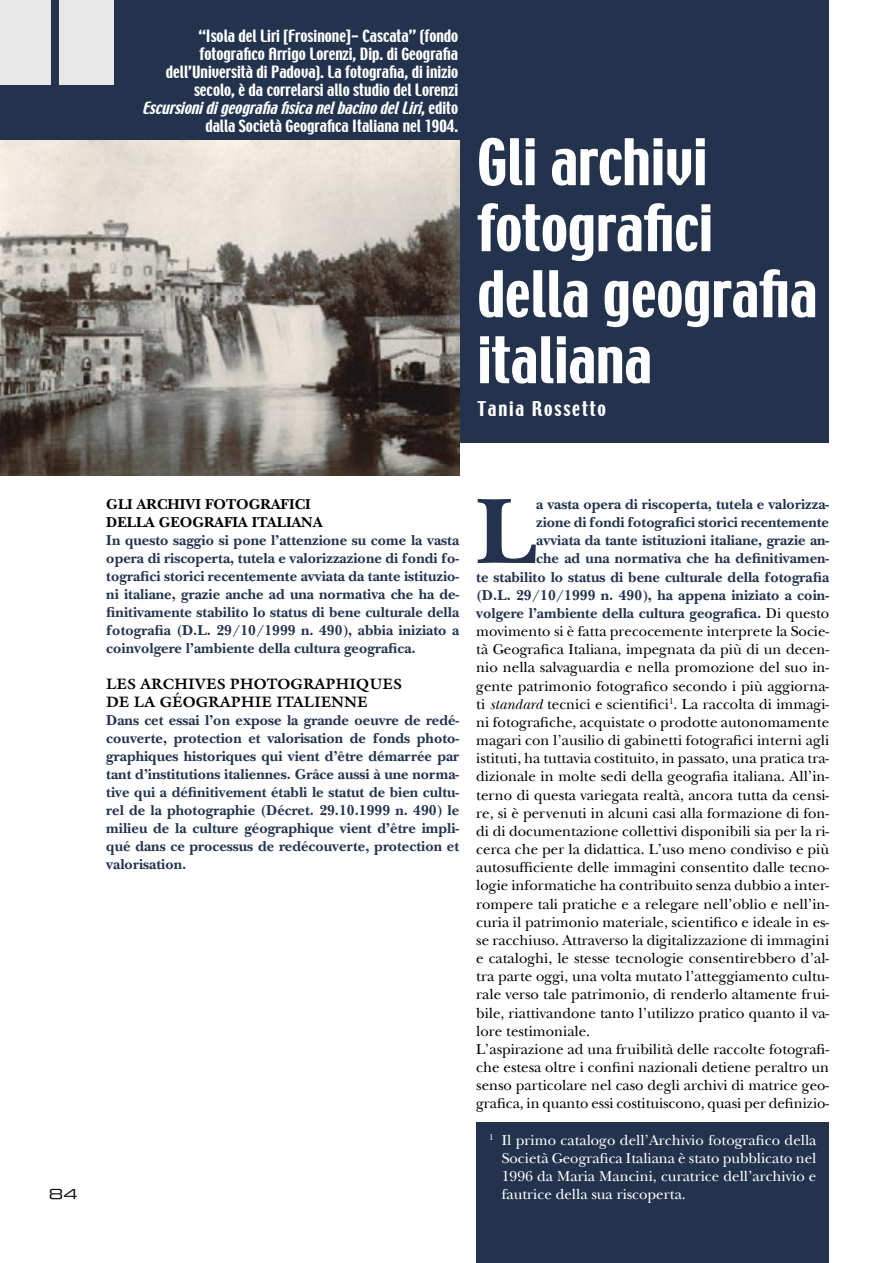
<style>
.page{position:relative;width:893px;height:1263px;background:#fff}
.page>*{position:absolute;margin:0;border:0;box-sizing:border-box;transform-origin:0 0}
.t1{font:700 96.75px "New Baskerville";color:#23334e}
.t2{font:57px/66px "Techno";color:#fff}
.t3{font:18px "Techno";letter-spacing:.1em;color:#fff}
.t4{font:15px "New Baskerville";color:#000}
.t5{font:700 15px/18px "New Baskerville";color:#23334e;text-align:justify}
.t6{font:15px/18px "Techno";color:#fff;text-align:right}
.t7{font:15px/18px "New Baskerville";color:#fff;text-align:justify}
.t8{font:700 15px/18px "Galliard";color:#000}
.t9{font:700 15px/18px "New Baskerville";color:#000}
.t10{font:13.5px "Eurostile Extended Two";color:#000;scale:1.11 1}
.s1{font-style:italic}
.s2{font-weight:400;color:#000}
</style>
<div class="page">
<div style="left:0;top:0;width:829px;height:442px;background:#23334e"></div>
<img style="left:0;top:140px;width:459px;height:335px">
<div style="left:476px;top:1122px;width:353px;height:141px;background:#23334e"></div>
<div style="left:0;top:0;width:51px;height:85px;background:#e8e8e8"></div>
<div style="left:60px;top:0;width:54px;height:85px;background:#e8e8e8"></div>
<p class="t6" style="left:142px;top:28px;width:318px">“Isola del Liri [Frosinone]- Cascata” (fondo fotografico Arrigo Lorenzi, Dip. di Geografia dell’Università di Padova). La fotografia, di inizio secolo, è da correlarsi allo studio del Lorenzi <span class="s1">EscursionidigeografiafisicanelbacinodelLiri</span>, e d i t o dalla Società Geografica Italiana nel 1904.</p>
<h2 class="t2" style="left:477px;top:132px;width:342px">Gli archivi fotografici della geografia italiana</h2>
<p class="t3" style="left:477px;top:396px;width:130px">Tania Rossetto</p>
<p class="t10" style="left:49px;top:1185px;width:28px">84</p>
<p class="t9" style="left:106px;top:495px;width:218px">GLI ARCHIVI FOTOGRAFICI<br>DELLA GEOGRAFIA ITALIANA</p>
<p class="t5" style="left:106px;top:531px;width:354px">In questo saggio si pone l’attenzione su come la vasta opera di riscoperta, tutela e valorizzazione di fondi fo&shy;tografici storici recentemente avviata da tante istituzio&shy;ni italiane, grazie anche ad una normativa che ha de&shy;finitivamente stabilito lo status di bene culturale della fotografia (D.L. 29/10/1999 n. 490), abbia iniziato a coinvolgere l’ambiente della cultura geografica.</p>
<p class="t8" style="left:106px;top:674px;width:297px">LES ARCHIVES PHOTOGRAPHIQUES<br>DE LA GÉOGRAPHIE ITALIENNE</p>
<p class="t5" style="left:106px;top:711px;width:354px">Dans cet essai l’on expose la grande oeuvre de redé&shy;couverte, protection et valorisation de fonds photo&shy;graphiques historiques qui vient d’être démarrée par tant d’institutions italiennes. Grâce aussi à une norma&shy;tive qui a définitivement établi le statut de bien cultu&shy;rel de la photographie (Décret. 29.10.1999 n. 490) le milieu de la culture géographique vient d’être impli&shy;qué dans ce processus de redécouverte, protection et valorisation.</p>
<h1 class="t1" style="left:476px;top:474px;width:62px">L</h1>
<p class="t5" style="left:536px;top:495px;width:294px">a vasta opera di riscoperta, tutela e valorizza-</p>
<p class="t5" style="left:536px;top:513px;width:294px">zione di fondi fotografici storici recentemente</p>
<p class="t5" style="left:536px;top:531px;width:294px">avviata da tante istituzioni italiane, grazie an-</p>
<p class="t5" style="left:536px;top:549px;width:294px">che ad una normativa che ha definitivamen-</p>
<p class="t5" style="left:476px;top:568px;width:354px">te stabilito lo status di bene culturale della fotografia</p>
<p class="t5" style="left:476px;top:586px;width:354px">(D.L. 29/10/1999 n. 490), ha appena iniziato a coin-</p>
<p class="t5" style="left:476px;top:604px;width:354px">volgere l’ambiente della cultura geografica. <span class="s2">Di questo</span></p>
<p class="t4" style="left:476px;top:622px;width:354px">movimento si è fatta precocemente interprete la Socie-</p>
<p class="t4" style="left:476px;top:640px;width:354px">tà Geografica Italiana, impegnata da più di un decen-</p>
<p class="t4" style="left:476px;top:658px;width:354px">nio nella salvaguardia e nella promozione del suo in-</p>
<p class="t4" style="left:476px;top:676px;width:354px">gente patrimonio fotografico secondo i più aggiorna-</p>
<p class="t4" style="left:476px;top:695px;width:354px">ti <span class="s1">standard</span> tecnici e scientifici<sup>1</sup>. La raccolta di immagi-</p>
<p class="t4" style="left:476px;top:713px;width:354px">ni fotografiche, acquistate o prodotte autonomamente</p>
<p class="t4" style="left:476px;top:731px;width:354px">magari con l’ausilio di gabinetti fotografici interni agli</p>
<p class="t4" style="left:476px;top:749px;width:354px">istituti, ha tuttavia costituito, in passato, una pratica tra-</p>
<p class="t4" style="left:476px;top:767px;width:354px">dizionale in molte sedi della geografia italiana. All’in-</p>
<p class="t4" style="left:476px;top:785px;width:354px">terno di questa variegata realtà, ancora tutta da censi-</p>
<p class="t4" style="left:476px;top:804px;width:354px">re, si è pervenuti in alcuni casi alla formazione di fon-</p>
<p class="t4" style="left:476px;top:822px;width:354px">di di documentazione collettivi disponibili sia per la ri-</p>
<p class="t4" style="left:476px;top:840px;width:354px">cerca che per la didattica. L’uso meno condiviso e più</p>
<p class="t4" style="left:476px;top:858px;width:354px">autosufficiente delle immagini consentito dalle tecno-</p>
<p class="t4" style="left:476px;top:876px;width:354px">logie informatiche ha contribuito senza dubbio a inter-</p>
<p class="t4" style="left:476px;top:894px;width:354px">rompere tali pratiche e a relegare nell’oblio e nell’in-</p>
<p class="t4" style="left:476px;top:913px;width:354px">curia il patrimonio materiale, scientifico e ideale in es-</p>
<p class="t4" style="left:476px;top:931px;width:354px">se racchiuso. Attraverso la digitalizzazione di immagini</p>
<p class="t4" style="left:476px;top:949px;width:354px">e cataloghi, le stesse tecnologie consentirebbero d’al-</p>
<p class="t4" style="left:476px;top:967px;width:354px">tra parte oggi, una volta mutato l’atteggiamento cultu-</p>
<p class="t4" style="left:476px;top:985px;width:354px">rale verso tale patrimonio, di renderlo altamente frui-</p>
<p class="t4" style="left:476px;top:1003px;width:354px">bile, riattivandone tanto l’utilizzo pratico quanto il va-</p>
<p class="t4" style="left:476px;top:1022px;width:115px">lore testimoniale.</p>
<p class="t4" style="left:476px;top:1040px;width:354px">L’aspirazione ad una fruibilità delle raccolte fotografi-</p>
<p class="t4" style="left:476px;top:1058px;width:354px">che estesa oltre i confini nazionali detiene peraltro un</p>
<p class="t4" style="left:476px;top:1076px;width:354px">senso particolare nel caso degli archivi di matrice geo-</p>
<p class="t4" style="left:476px;top:1094px;width:354px">grafica, in quanto essi costituiscono, quasi per definizio-</p>
<p class="t7" style="left:502px;top:1131px;width:316px;text-indent:-13px"><sup>1</sup> Il primo catalogo dell’Archivio fotografico della Società Geografica Italiana è stato pubblicato nel 1996 da Maria Mancini, curatrice dell’archivio e fautrice della sua riscoperta.</p>
</div>
